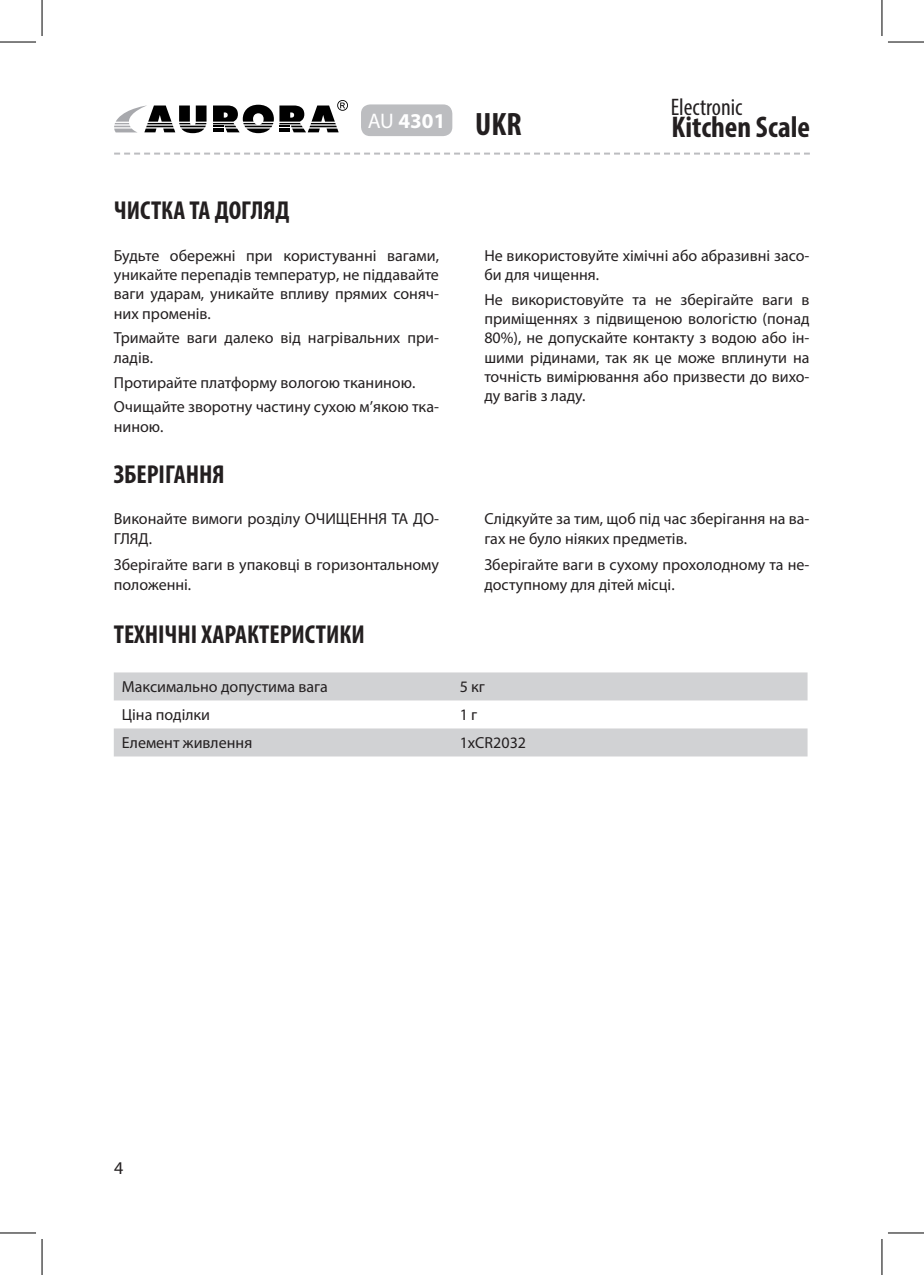
<style>
.page{position:relative;width:924px;height:1275px;background:#fff}
.page>*{position:absolute;margin:0;border:0;box-sizing:border-box;transform-origin:0 0}
.t1{font:700 condensed 30px "Myriad Pro";color:#231f20}
.t2{font:700 condensed 26px "Myriad Pro";color:#231f20}
.t3{font:condensed 24px "Myriad Pro";color:#231f20}
.t4{font:700 21.2px "Myriad Pro";color:#fff}
.t5{font:18px "Myriad Pro";color:#231f20}
.t6{font:16px/19.2px "Myriad Pro";color:#231f20}
.s1{font-weight:400}
.s2{font-stretch:condensed;font-size:32.4px;color:#231f20}
</style>
<div class="page">
<svg style="left:114px;top:105px;width:92px;height:28px"></svg>
<svg style="left:213px;top:100px;width:135px;height:33px"></svg>
<div style="left:361px;top:104px;width:91px;height:32px;background:#bcbdc0;border-radius:9px"></div>
<svg style="left:114px;top:153px;width:695px;height:2px"></svg>
<div style="left:114px;top:672px;width:693px;height:28px;background:#d1d2d4"></div>
<div style="left:114px;top:728px;width:693px;height:28px;background:#d1d2d4"></div>
<hr style="left:0;top:42px;width:36px;height:1px;background:#000">
<hr style="left:887px;top:42px;width:36px;height:1px;background:#000">
<hr style="left:0;top:1232px;width:36px;height:1px;background:#000">
<hr style="left:887px;top:1232px;width:36px;height:1px;background:#000">
<hr style="left:42px;top:0;width:1px;height:36px;background:#000">
<hr style="left:42px;top:1239px;width:1px;height:36px;background:#000">
<hr style="left:881px;top:0;width:1px;height:36px;background:#000">
<hr style="left:881px;top:1239px;width:1px;height:36px;background:#000">
<p class="t2" style="left:114px;top:194px;width:177px">ЧИСТКА ТА ДОГЛЯД</p>
<h3 class="t3" style="left:670px;top:92px;width:73px">Electronic</h3>
<h3 class="t4" style="left:368px;top:107px;width:155px"><span class="s1">AU</span> 4301 <span class="s2">UKR</span></h3>
<h1 class="t1" style="left:671px;top:108px;width:140px">Kitchen Scale</h1>
<p class="t6" style="left:114px;top:246px;width:326px;text-align:justify">Будьте обережні при користуванні вагами, уникайте перепадів температур, не піддавайте ваги ударам, уникайте впливу прямих соняч&shy;них променів.</p>
<p class="t6" style="left:114px;top:328px;width:326px">Тримайте ваги далеко від нагрівальних при&shy;ладів.</p>
<p class="t6" style="left:114px;top:372px;width:303px">Протирайте платформу вологою тканиною.</p>
<p class="t6" style="left:114px;top:397px;width:326px">Очищайте зворотну частину сухою м’якою тка&shy;ниною.</p>
<p class="t2" style="left:114px;top:458px;width:112px">ЗБЕРІГАННЯ</p>
<p class="t6" style="left:114px;top:509px;width:326px;line-height:20px">Виконайте вимоги розділу ОЧИЩЕННЯ ТА ДО-<br>ГЛЯД.</p>
<p class="t6" style="left:114px;top:554px;width:326px;line-height:20px">Зберігайте ваги в упаковці в горизонтальному положенні.</p>
<p class="t6" style="left:484px;top:246px;width:326px">Не використовуйте хімічні або абразивні засо&shy;би для чищення.</p>
<p class="t6" style="left:484px;top:290px;width:326px;text-align:justify">Не використовуйте та не зберігайте ваги в приміщеннях з підвищеною вологістю (понад 80%), не допускайте контакту з водою або ін&shy;шими рідинами, так як це може вплинути на точність вимірювання або призвести до вихо&shy;ду вагів з ладу.</p>
<p class="t6" style="left:484px;top:509px;width:326px;line-height:20px">Слідкуйте за тим, щоб під час зберігання на ва&shy;гах не було ніяких предметів.</p>
<p class="t6" style="left:484px;top:554px;width:326px;line-height:20px">Зберігайте ваги в сухому прохолодному та не&shy;доступному для дітей місці.</p>
<p class="t2" style="left:114px;top:617px;width:252px">ТЕХНІЧНІ ХАРАКТЕРИСТИКИ</p>
<p class="t6" style="left:122px;top:677px;width:207px">Максимально допустима вага</p>
<p class="t6" style="left:459px;top:677px;width:27px">5 кг</p>
<p class="t6" style="left:122px;top:705px;width:90px">Ціна поділки</p>
<p class="t6" style="left:459px;top:705px;width:19px">1 г</p>
<p class="t6" style="left:122px;top:733px;width:132px">Елемент живлення</p>
<p class="t6" style="left:459px;top:733px;width:68px">1xCR2032</p>
<p class="t5" style="left:114px;top:1157px;width:11px">4</p>
</div>
